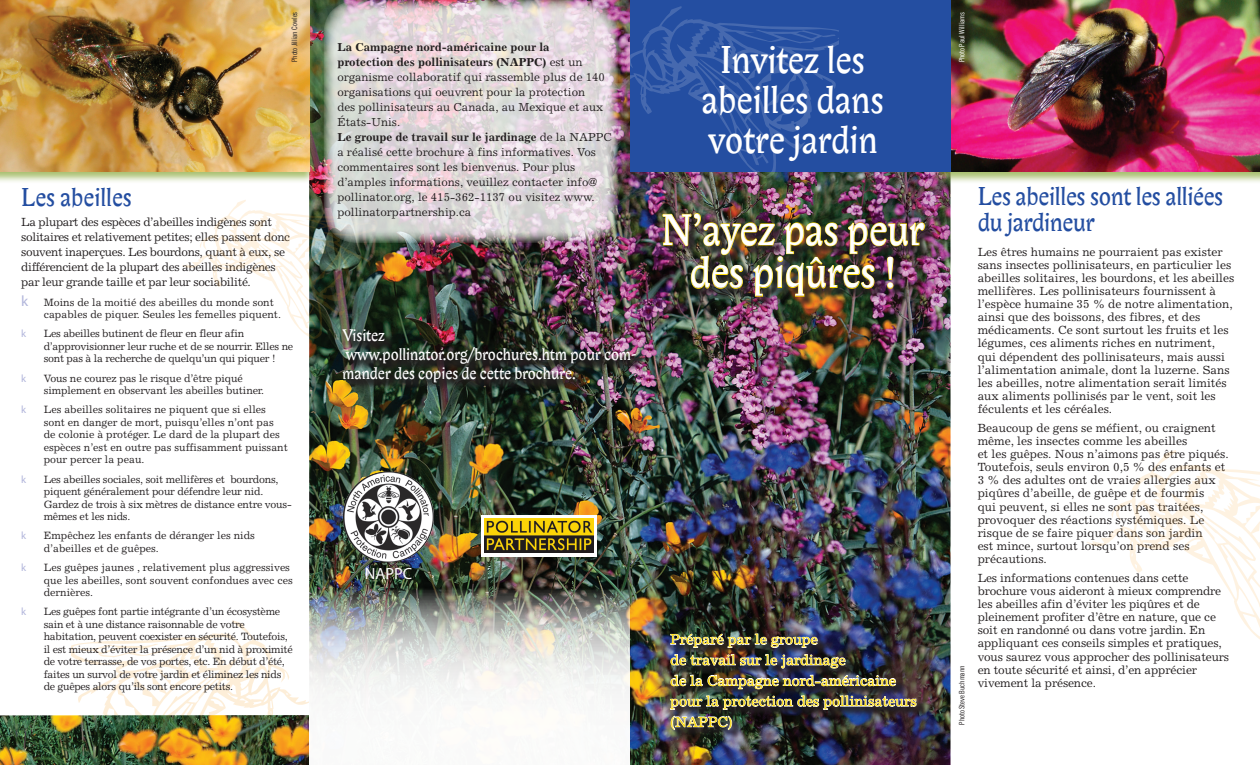
<style>
.page{position:relative;width:1260px;height:765px;background:#fff}
.page>*{position:absolute;margin:0;border:0;box-sizing:border-box;transform-origin:0 0}
.Bibloni_head{font:42.5px/42.5px "Biblon ITC";color:#fff;text-align:center}
.Bibloni_head-2{font:37.5px/40px "Biblon ITC";color:#fff;text-align:center}
.Bibloni_head-3{font:25px/26.2px "Biblon ITC";letter-spacing:-.01em;color:#244ea1}
.Bibloni_small_head{font:16.25px/18.8px "Biblon ITC";color:#fff}
.Bibloni_small_head-2{font:16.25px "Myriad Pro";color:#fff}
.t1{font:14.38px/20.6px "Excelsior";color:#ffdc01}
.Excelsior_body{font:11.88px/13.1px "Excelsior";color:#231f20}
.Excelsior_body-2{font:11.88px/15px "Excelsior";letter-spacing:-.03em;color:#231f20}
.t2{font:11.5px/15px "Excelsior";color:#231f20}
.Excelsior_body_inden{font:10.62px/12.5px "Excelsior";letter-spacing:-.02em;color:#231f20}
.Excelsior_body_inden-2{font:10.62px/12.5px "Excelsior";color:#231f20}
.Excelsior_body_inden-3{font:10.62px "Myriad Pro";color:#b2b6db}
.t3{font:7.5px "Trade Gothic LT Cond Eighteen";letter-spacing:-.01em;color:#231f20}
.t4{font:7.5px "Trade Gothic LT Cond Eighteen";letter-spacing:-.01em;color:#fff}
.s1{font-weight:700}
.s2{font-family:"Myriad Pro";font-size:15px;color:#b2b6db}
</style>
<div class="page">
<img style="left:0;top:0;width:951px;height:765px">
<div style="left:0;top:0;width:316px;height:184px;background:#8baa3e;opacity:.75"></div>
<img style="left:0;top:0;width:309px;height:171px">
<div style="left:663px;top:213px;width:273px;height:95px;background:#231f20;opacity:.82"></div>
<img style="left:662px;top:213px;width:263px;height:84px">
<div style="left:932px;top:0;width:328px;height:184px;background:#8baa3e;opacity:.75"></div>
<img style="left:951px;top:0;width:309px;height:171px">
<div style="left:670px;top:634px;width:258px;height:107px;background:#231f20;opacity:.82"></div>
<img style="left:670px;top:633px;width:148px;height:15px">
<img style="left:670px;top:654px;width:226px;height:35px">
<img style="left:670px;top:695px;width:247px;height:35px">
<div style="left:630px;top:0;width:321px;height:171px;background:#244ea1"></div>
<svg style="left:604px;top:6px;width:235px;height:172px"></svg>
<svg style="left:182px;top:200px;width:196px;height:139px"></svg>
<svg style="left:1087px;top:450px;width:173px;height:189px"></svg>
<div style="left:343px;top:329px;width:305px;height:64px;background:#231f20;opacity:.82"></div>
<img style="left:309px;top:588px;width:320px;height:177px">
<div style="left:481px;top:515px;width:116px;height:42px;background:linear-gradient(to right,#fff,#fff)"></div>
<img style="left:485px;top:519px;width:109px;height:34px">
<img style="left:343px;top:472px;width:63px;height:91px">
<svg style="left:324px;top:0;width:294px;height:243px;background:#dad1d3"></svg>
<p class="t3" style="left:290px;top:62px;width:52px;rotate:-90deg">Photo Jillian Cowles</p>
<p class="t4" style="left:957px;top:62px;width:52px;rotate:-90deg">Photo Paul Williams</p>
<p class="t2" style="left:337px;top:39px;width:276px"><span class="s1">La Campagne nord-américaine pour la<br>protection des pollinisateurs (NAPPC)</span> est un organisme collaboratif qui rassemble plus de 140 organisations qui oeuvrent pour la protection<br>des pollinisateurs au Canada, au Mexique et aux États-Unis.<br><span class="s1">Le groupe de travail sur le jardinage</span> de la NAPPC a réalisé cette brochure à fins informatives. Vos commentaires sont les bienvenus. Pour plus d’amples informations, veuillez contacter info@ pollinator.org, le 415-362-1137 ou visitez www. pollinatorpartnership.ca</p>
<p class="Bibloni_head-2" style="left:701px;top:42px;width:184px">Invitez les abeilles dans votre jardin</p>
<p class="Bibloni_head-3" style="left:21px;top:185px;width:112px">Les abeilles</p>
<p class="Excelsior_body-2" style="left:21px;top:215px;width:270px">La plupart des espèces d’abeilles indigènes sont solitaires et relativement petites; elles passent donc souvent inaperçues. Les bourdons, quant à eux, se différencient de la plupart des abeilles indigènes par leur grande taille et par leur sociabilité.</p>
<p class="Excelsior_body_inden-2" style="left:44px;top:296px;width:239px;text-indent:-22px"><span class="s2">k</span> Moins de la moitié des abeilles du monde sont capables de piquer. Seules les femelles piquent.</p>
<p class="Excelsior_body_inden-3" style="left:21px;top:327px;width:6px">k</p>
<p class="Excelsior_body_inden" style="left:44px;top:327px;width:251px">Les abeilles butinent de fleur en fleur afin d’approvisionner leur ruche et de se nourrir. Elles ne sont pas à la recherche de quelqu’un qui piquer !</p>
<p class="Excelsior_body_inden-3" style="left:21px;top:371px;width:6px">k</p>
<p class="Excelsior_body_inden" style="left:44px;top:372px;width:222px">Vous ne courez pas le risque d’être piqué simplement en observant les abeilles butiner.</p>
<p class="Excelsior_body_inden-3" style="left:21px;top:403px;width:6px">k</p>
<p class="Excelsior_body_inden-2" style="left:44px;top:403px;width:246px">Les abeilles solitaires ne piquent que si elles sont en danger de mort, puisqu’elles n’ont pas de colonie à protéger. Le dard de la plupart des espèces n’est en outre pas suffisamment puissant pour percer la peau.</p>
<p class="Excelsior_body_inden-3" style="left:21px;top:472px;width:6px">k</p>
<p class="Excelsior_body_inden" style="left:44px;top:473px;width:250px">Les abeilles sociales, soit mellifères et bourdons, piquent généralement pour défendre leur nid.<br>Gardez de trois à six mètres de distance entre vous&shy;mêmes et les nids.</p>
<p class="Excelsior_body_inden-3" style="left:21px;top:529px;width:6px">k</p>
<p class="Excelsior_body_inden-2" style="left:44px;top:529px;width:213px">Empêchez les enfants de déranger les nids d’abeilles et de guêpes.</p>
<p class="Excelsior_body_inden-3" style="left:21px;top:561px;width:6px">k</p>
<p class="Excelsior_body_inden-2" style="left:44px;top:561px;width:251px">Les guêpes jaunes , relativement plus aggressives que les abeilles, sont souvent confondues avec ces dernières.</p>
<p class="Excelsior_body_inden-3" style="left:21px;top:605px;width:6px">k</p>
<p class="Excelsior_body_inden" style="left:44px;top:605px;width:251px">Les guêpes font partie intégrante d’un écosystème sain et à une distance raisonnable de votre habitation, peuvent coexister en sécurité. Toutefois, il est mieux d’éviter la présence d’un nid à proximité de votre terrasse, de vos portes, etc. En début d’été, faites un survol de votre jardin et éliminez les nids de guêpes alors qu’ils sont encore petits.</p>
<p class="Bibloni_head" style="left:661px;top:211px;width:265px">N’ayez pas peur des piqûres !</p>
<p class="Bibloni_small_head" style="left:343px;top:327px;width:44px">Visitez</p>
<p class="Bibloni_small_head" style="left:343px;top:346px;width:296px">www.pollinator.org/brochures.htm pour com&shy;mander des copies de cette brochure.</p>
<p class="Bibloni_small_head-2" style="left:365px;top:563px;width:49px">NAPPC</p>
<p class="t1" style="left:670px;top:629px;width:248px">Préparé par le groupe<br>de travail sur le jardinage<br>de la Campagne nord-américaine pour la protection des pollinisateurs (NAPPC)</p>
<p class="t3" style="left:957px;top:725px;width:60px;rotate:-90deg">Photo Steve Buchmann</p>
<p class="Bibloni_head-3" style="left:978px;top:185px;width:247px">Les abeilles sont les alliées du jardineur</p>
<p class="Excelsior_body" style="left:978px;top:245px;width:258px">Les êtres humains ne pourraient pas exister sans insectes pollinisateurs, en particulier les abeilles solitaires, les bourdons, et les abeilles mellifères. Les pollinisateurs fournissent à l’espèce humaine 35 % de notre alimentation, ainsi que des boissons, des fibres, et des médicaments. Ce sont surtout les fruits et les légumes, ces aliments riches en nutriment, qui dépendent des pollinisateurs, mais aussi l’alimentation animale, dont la luzerne. Sans les abeilles, notre alimentation serait limités aux aliments pollinisés par le vent, soit les féculents et les céréales.</p>
<p class="Excelsior_body" style="left:978px;top:421px;width:253px">Beaucoup de gens se méfient, ou craignent même, les insectes comme les abeilles<br>et les guêpes. Nous n’aimons pas être piqués.<br>Toutefois, seuls environ 0,5 % des enfants et 3 % des adultes ont de vraies allergies aux piqûres d’abeille, de guêpe et de fourmis<br>qui peuvent, si elles ne sont pas traitées, provoquer des réactions systémiques. Le risque de se faire piquer dans son jardin<br>est mince, surtout lorsqu’on prend ses précautions.</p>
<p class="Excelsior_body" style="left:978px;top:571px;width:253px">Les informations contenues dans cette brochure vous aideront à mieux comprendre les abeilles afin d’éviter les piqûres et de pleinement profiter d’être en nature, que ce soit en randonné ou dans votre jardin. En appliquant ces conseils simples et pratiques, vous saurez vous approcher des pollinisateurs en toute sécurité et ainsi, d’en apprécier vivement la présence.</p>
</div>
